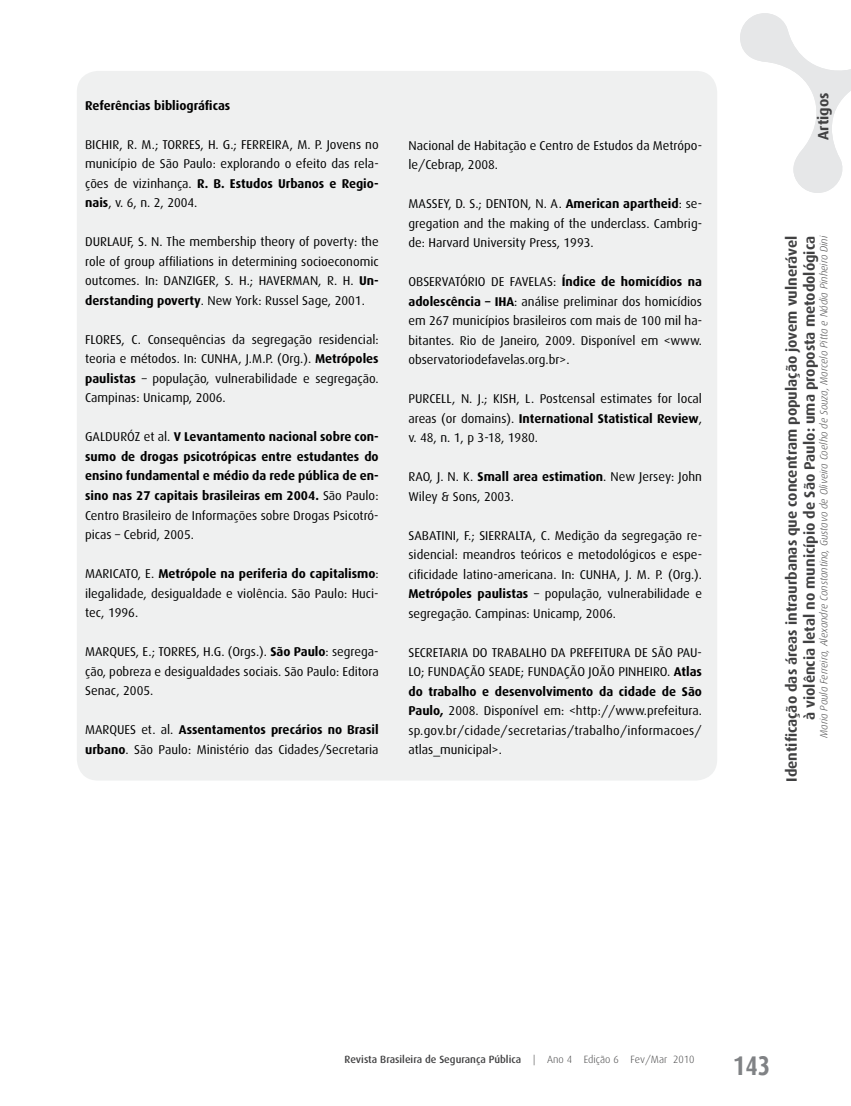
<style>
.page{position:relative;width:851px;height:1106px;background:#fff}
.page>*{position:absolute;margin:0;border:0;box-sizing:border-box;transform-origin:0 0}
.t1{font:700 27px "Dax Condensed";color:#808285}
.t2{font:700 15px/18px "Dax";color:#414142;text-align:right}
.t3{font:12.75px/19.5px "Dax";color:#000;text-align:justify}
.t4{font:700 12.75px/19.5px "Dax";color:#000;text-align:justify}
.t5{font:italic 300 10.5px "Dax";color:#414142}
.t6{font:500 10.5px "Dax";color:#414142}
.s1{font-weight:700}
.s2{font-weight:400}
.s3{font-weight:300}
</style>
<div class="page">
<svg style="left:740px;top:13px;width:110px;height:180px"></svg>
<div style="left:77px;top:71px;width:640px;height:709px;background:#eff0f0;border-radius:21px"></div>
<p class="t4" style="left:85px;top:96px;width:147px">Referências bibliográficas</p>
<p class="t3" style="left:85px;top:135px;width:295px">BICHIR, R. M.; TORRES, H. G.; FERREIRA, M. P. Jovens no município de São Paulo: explorando o efeito das rela&shy;ções de vizinhança. <span class="s1">R. B. Estudos Urbanos e Regio&shy;nais</span>, v. 6, n. 2, 2004.</p>
<p class="t3" style="left:85px;top:232px;width:295px">DURLAUF, S. N. The membership theory of poverty: the role of group affiliations in determining socioeconomic outcomes. In: DANZIGER, S. H.; HAVERMAN, R. H. <span class="s1">Un&shy;derstanding poverty</span>. New York: Russel Sage, 2001.</p>
<p class="t3" style="left:85px;top:330px;width:295px">FLORES, C. Consequências da segregação residencial: teoria e métodos. In: CUNHA, J.M.P. (Org.). <span class="s1">Metrópoles paulistas</span> – população, vulnerabilidade e segregação.<br>Campinas: Unicamp, 2006.</p>
<p class="t4" style="left:85px;top:427px;width:295px"><span class="s2">GALDURÓZ et al.</span> V Levantamento nacional sobre con&shy;sumo de drogas psicotrópicas entre estudantes do ensino fundamental e médio da rede pública de en&shy;sino nas 27 capitais brasileiras em 2004. <span class="s2">São Paulo:<br>Centro Brasileiro de Informações sobre Drogas Psicotró&shy;picas – Cebrid, 2005.</span></p>
<p class="t3" style="left:85px;top:564px;width:295px">MARICATO, E. <span class="s1">Metrópole na periferia do capitalismo</span>: ilegalidade, desigualdade e violência. São Paulo: Huci&shy;tec, 1996.</p>
<p class="t3" style="left:85px;top:642px;width:295px">MARQUES, E.; TORRES, H.G. (Orgs.). <span class="s1">São Paulo</span>: segrega&shy;ção, pobreza e desigualdades sociais. São Paulo: Editora Senac, 2005.</p>
<p class="t3" style="left:85px;top:720px;width:295px">MARQUES et. al. <span class="s1">Assentamentos precários no Brasil urbano</span>. São Paulo: Ministério das Cidades/Secretaria</p>
<p class="t3" style="left:408px;top:135px;width:295px">Nacional de Habitação e Centro de Estudos da Metrópo&shy;le/Cebrap, 2008.</p>
<p class="t3" style="left:408px;top:194px;width:295px">MASSEY, D. S.; DENTON, N. A. <span class="s1">American apartheid</span>: se&shy;gregation and the making of the underclass. Cambrig&shy;de: Harvard University Press, 1993.</p>
<p class="t3" style="left:408px;top:272px;width:295px">OBSERVATÓRIO DE FAVELAS: <span class="s1">Índice de homicídios na adolescência – IHA</span>: análise preliminar dos homicídios em 267 municípios brasileiros com mais de 100 mil ha&shy;bitantes. Rio de Janeiro, 2009. Disponível em &lt;www. observatoriodefavelas.org.br&gt;.</p>
<p class="t3" style="left:408px;top:389px;width:295px">PURCELL, N. J.; KISH, L. Postcensal estimates for local areas (or domains). <span class="s1">International Statistical Review</span>, v. 48, n. 1, p 3-18, 1980.</p>
<p class="t3" style="left:408px;top:467px;width:295px">RAO, J. N. K. <span class="s1">Small area estimation</span>. New Jersey: John<br>Wiley &amp; Sons, 2003.</p>
<p class="t3" style="left:408px;top:525px;width:295px">SABATINI, F.; SIERRALTA, C. Medição da segregação re&shy;sidencial: meandros teóricos e metodológicos e espe&shy;cificidade latino-americana. In: CUNHA, J. M. P. (Org.).<br><span class="s1">Metrópoles paulistas</span> – população, vulnerabilidade e segregação. Campinas: Unicamp, 2006.</p>
<p class="t3" style="left:408px;top:642px;width:295px">SECRETARIA DO TRABALHO DA PREFEITURA DE SÃO PAU-LO; FUNDAÇÃO SEADE; FUNDAÇÃO JOÃO PINHEIRO. <span class="s1">Atlas do trabalho e desenvolvimento da cidade de São Paulo,</span> 2008. Disponível em: &lt;http://www.prefeitura. sp.gov.br/cidade/secretarias/trabalho/informacoes/ atlas_municipal&gt;.</p>
<p class="t2" style="left:814px;top:140px;width:49px;rotate:-90deg">Artigos</p>
<p class="t2" style="left:782px;top:781px;width:547px;rotate:-90deg">Identificação das áreas intraurbanas que concentram população jovem vulnerável à violência letal no município de São Paulo: uma proposta metodológica</p>
<p class="t5" style="left:817px;top:738px;width:504px;rotate:-90deg">Maria Paula Ferreira, Alexandre Constantino, Gustavo de Oliveira Coelho de Souza, Marcelo Pitta e Nádia Pinheiro Dini</p>
<p class="t6" style="left:344px;top:1054px;width:351px">Revista Brasileira de Segurança Pública <span class="s3">| Ano 4 Edição 6 Fev/Mar 2010</span></p>
<h1 class="t1" style="left:733px;top:1050px;width:39px">143</h1>
</div>
